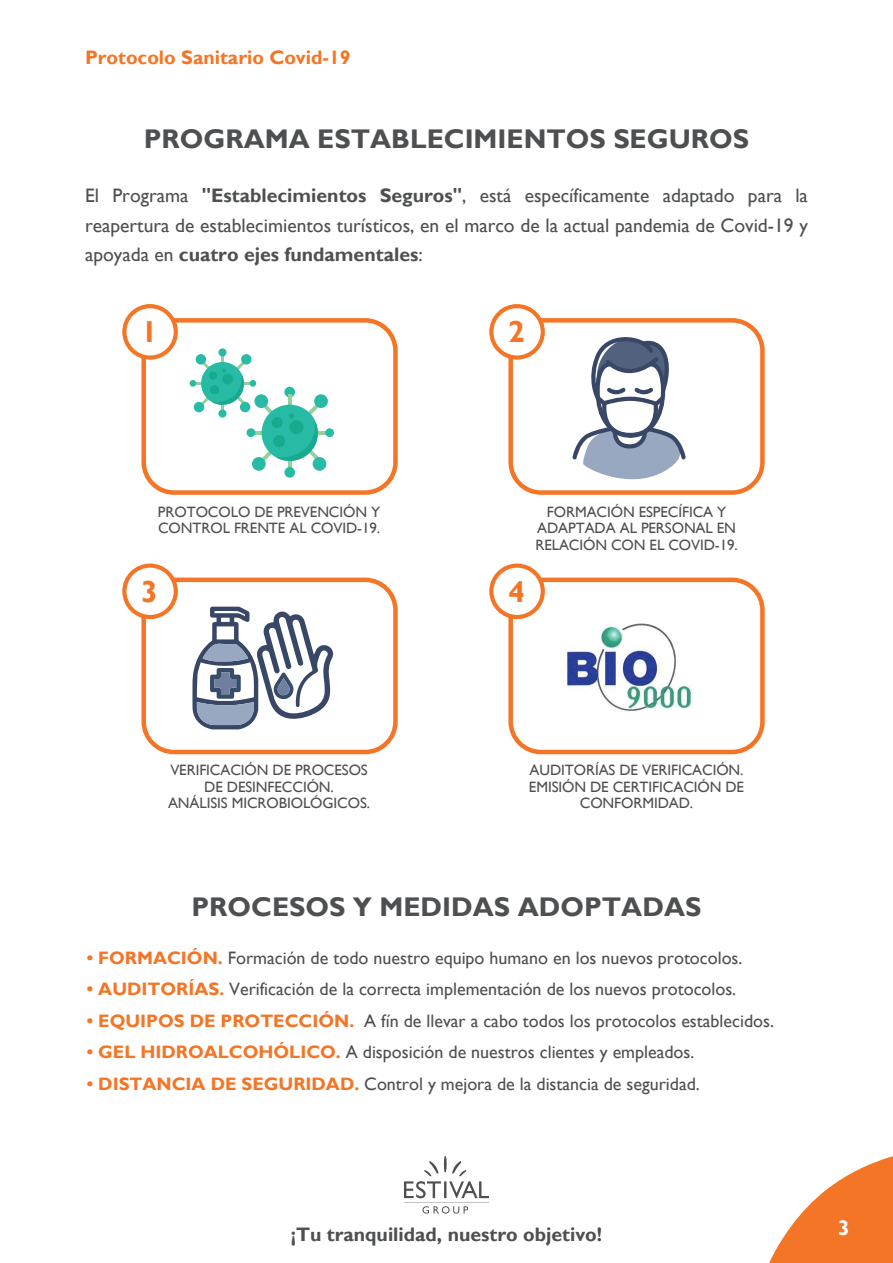
<style>
.page{position:relative;width:893px;height:1263px;background:#fff}
.page>*{position:absolute;margin:0;border:0;box-sizing:border-box;transform-origin:0 0}
.t1{font:700 30.3px "Gill Sans";color:#f47525}
.t2{font:700 27px "Gill Sans";color:#4d4f51}
.t3{font:700 21px "Gill Sans";color:#fff}
.t4{font:19.5px/29.8px "Gill Sans";color:#4d4f51;text-align:justify}
.t5{font:700 19.5px "Gill Sans";color:#4d4f51}
.t6{font:700 19.5px "Gill Sans";color:#f47525}
.t7{font:18px "Gill Sans";color:#4d4f51}
.t8{font:15px/16.5px "Gill Sans";letter-spacing:-.005em;color:#4d4f51;text-align:center}
.s1{font-weight:700}
.s2{font-weight:700;color:#f47525}
</style>
<div class="page">
<svg style="left:769px;top:1156px;width:124px;height:107px"></svg>
<div style="left:508px;top:578px;width:257px;height:176px;border:4px solid #f47525;border-radius:30px"></div>
<svg style="left:489px;top:563px;width:56px;height:56px"></svg>
<div style="left:493px;top:568px;width:48px;height:47px;background:#fff;border-radius:50%"></div>
<img style="left:565px;top:623px;width:127px;height:89px">
<div style="left:508px;top:318px;width:257px;height:177px;border:4px solid #f47525;border-radius:30px"></div>
<svg style="left:489px;top:304px;width:56px;height:56px"></svg>
<div style="left:493px;top:308px;width:48px;height:47px;background:#fff;border-radius:50%"></div>
<svg style="left:572px;top:337px;width:128px;height:154px"></svg>
<div style="left:141px;top:318px;width:257px;height:177px;border:4px solid #f47525;border-radius:30px"></div>
<div style="left:218px;top:348px;width:9px;height:8px;background:#27bba5;border-radius:50%"></div>
<div style="left:249px;top:380px;width:7px;height:7px;background:#27bba5;border-radius:50%"></div>
<div style="left:194px;top:402px;width:10px;height:10px;background:#27bba5;border-radius:50%"></div>
<div style="left:240px;top:402px;width:10px;height:10px;background:#27bba5;border-radius:50%"></div>
<div style="left:190px;top:380px;width:6px;height:7px;background:#27bba5;border-radius:50%"></div>
<div style="left:218px;top:409px;width:9px;height:9px;background:#27bba5;border-radius:50%"></div>
<svg style="left:193px;top:354px;width:59px;height:57px"></svg>
<div style="left:284px;top:387px;width:11px;height:10px;background:#27bba5;border-radius:50%"></div>
<hr style="left:288px;top:394px;width:4px;height:14px;background:#94cf9e">
<hr style="left:314px;top:431px;width:14px;height:4px;background:#94cf9e">
<hr style="left:252px;top:431px;width:14px;height:4px;background:#94cf9e">
<hr style="left:288px;top:455px;width:4px;height:15px;background:#94cf9e">
<div style="left:325px;top:428px;width:9px;height:9px;background:#27bba5;border-radius:50%"></div>
<div style="left:314px;top:394px;width:14px;height:14px;background:#27bba5;border-radius:50%"></div>
<div style="left:254px;top:394px;width:14px;height:14px;background:#27bba5;border-radius:50%"></div>
<div style="left:252px;top:457px;width:14px;height:14px;background:#27bba5;border-radius:50%"></div>
<div style="left:313px;top:457px;width:13px;height:14px;background:#27bba5;border-radius:50%"></div>
<div style="left:247px;top:428px;width:8px;height:9px;background:#27bba5;border-radius:50%"></div>
<div style="left:284px;top:467px;width:11px;height:11px;background:#27bba5;border-radius:50%"></div>
<svg style="left:261px;top:402px;width:60px;height:60px"></svg>
<svg style="left:122px;top:304px;width:56px;height:56px"></svg>
<div style="left:126px;top:308px;width:48px;height:47px;background:#fff;border-radius:50%"></div>
<div style="left:141px;top:578px;width:257px;height:176px;border:4px solid #f47525;border-radius:30px"></div>
<svg style="left:192px;top:607px;width:142px;height:122px"></svg>
<svg style="left:122px;top:563px;width:56px;height:56px"></svg>
<div style="left:126px;top:568px;width:48px;height:47px;background:#fff;border-radius:50%"></div>
<svg style="left:404px;top:1156px;width:85px;height:57px"></svg>
<p class="t6" style="left:85px;top:45px;width:267px">Protocolo Sanitario Covid-19</p>
<h2 class="t2" style="left:144px;top:122px;width:607px">PROGRAMA ESTABLECIMIENTOS SEGUROS</h2>
<p class="t4" style="left:85px;top:181px;width:724px">El Programa <span class="s1">"Establecimientos Seguros"</span>, está específicamente adaptado para la reapertura de establecimientos turísticos, en el marco de la actual pandemia de Covid-19 y apoyada en <span class="s1">cuatro ejes fundamentales</span>:</p>
<h1 class="t1" style="left:141px;top:314px;width:18px">1</h1>
<h1 class="t1" style="left:508px;top:314px;width:18px">2</h1>
<p class="t8" style="left:158px;top:504px;width:224px;text-align:left">PROTOCOLO DE PREVENCIÓN Y<br>CONTROL FRENTE AL COVID-19.</p>
<h1 class="t1" style="left:141px;top:573px;width:18px">3</h1>
<p class="t8" style="left:168px;top:762px;width:204px">VERIFICACIÓN DE PROCESOS<br>DE DESINFECCIÓN.<br>ANÁLISIS MICROBIOLÓGICOS.</p>
<h1 class="t1" style="left:508px;top:573px;width:18px">4</h1>
<p class="t8" style="left:535px;top:504px;width:204px">FORMACIÓN ESPECÍFICA Y<br>ADAPTADA AL PERSONAL EN<br>RELACIÓN CON EL COVID-19.</p>
<p class="t8" style="left:529px;top:762px;width:217px">AUDITORÍAS DE VERIFICACIÓN.<br>EMISIÓN DE CERTIFICACIÓN DE<br>CONFORMIDAD.</p>
<h2 class="t2" style="left:192px;top:891px;width:511px">PROCESOS Y MEDIDAS ADOPTADAS</h2>
<p class="t7" style="left:87px;top:947px;width:657px"><span class="s2">• FORMACIÓN.</span> Formación de todo nuestro equipo humano en los nuevos protocolos.</p>
<p class="t7" style="left:87px;top:979px;width:651px"><span class="s2">• AUDITORÍAS.</span> Verificación de la correcta implementación de los nuevos protocolos.</p>
<p class="t7" style="left:87px;top:1010px;width:689px"><span class="s2">• EQUIPOS DE PROTECCIÓN.</span> A fín de llevar a cabo todos los protocolos establecidos.</p>
<p class="t7" style="left:87px;top:1042px;width:609px"><span class="s2">• GEL HIDROALCOHÓLICO.</span> A disposición de nuestros clientes y empleados.</p>
<p class="t7" style="left:87px;top:1073px;width:614px"><span class="s2">• DISTANCIA DE SEGURIDAD.</span> Control y mejora de la distancia de seguridad.</p>
<p class="t5" style="left:291px;top:1222px;width:313px">¡Tu tranquilidad, nuestro objetivo!</p>
<p class="t3" style="left:838px;top:1215px;width:13px">3</p>
</div>
